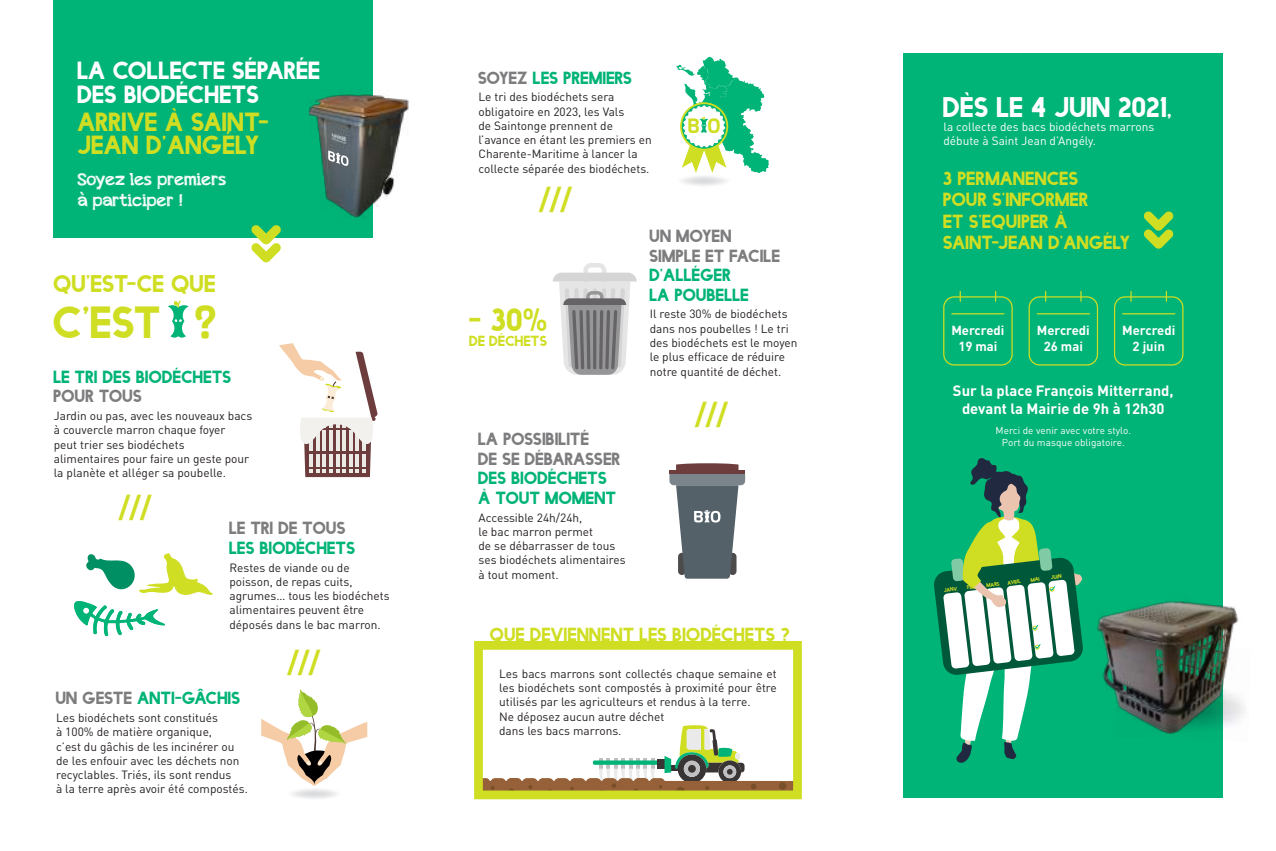
<style>
.page{position:relative;width:1276px;height:851px;background:#fff}
.page>*{position:absolute;margin:0;border:0;box-sizing:border-box;transform-origin:0 0}
.t1{font:41.62px "Facile Sans";color:#cfde23}
.t2{font:29.88px "Facile Sans";color:#cfde23}
.t3{font:29.62px "Viga";color:#cfde23}
.t4{font:26.25px "Facile Sans";color:#fff}
.t5{font:24.25px/23.8px "Facile Sans";letter-spacing:-.02em;color:#cfde23}
.t6{font:23px/23.8px "Facile Sans";color:#fff}
.t7{font:22.38px "Facile Sans";color:#cfde23}
.t8{font:20.38px "Viga";color:#cfde23}
.t9{font:17.62px/21.1px "Facile Sans";color:#cfde23}
.t10{font:17.5px/21px "appleberry";color:#fff}
.t11{font:17.5px "Facile Sans";color:#cfde23}
.t12{font:16.25px/19.5px "Facile Sans";color:#00b376}
.t13{font:16.25px/19.5px "Facile Sans";color:#7d7c7e}
.t14{font:700 14.75px/17.8px "DIN";color:#fff;text-align:center}
.t15{font:13.5px "Facile Sans";color:#cfde23}
.t16{font:700 13px/15.6px "DIN";color:#fff;text-align:center}
.t17{font:11.88px/14.2px "DIN";color:#241f1f}
.t18{font:11.88px/14.2px "DIN";color:#fff}
.t19{font:10px/12px "DIN";color:#fff;text-align:center}
.t20{font:5px "Facile Sans";color:#cfde23}
.s1{font-family:"Viga";font-size:45.62px}
.s2{color:#7d7c7e}
</style>
<div class="page">
<div style="left:904px;top:53px;width:318px;height:744px;background:#00b376"></div>
<div style="left:53px;top:0;width:319px;height:237px;background:#00b376"></div>
<img style="left:309px;top:89px;width:100px;height:131px">
<svg style="left:328px;top:150px;width:20px;height:17px"></svg>
<svg style="left:168px;top:300px;width:21px;height:37px"></svg>
<svg style="left:251px;top:225px;width:30px;height:37px"></svg>
<svg style="left:1143px;top:211px;width:30px;height:38px"></svg>
<svg style="left:74px;top:553px;width:139px;height:83px"></svg>
<svg style="left:261px;top:689px;width:106px;height:97px"></svg>
<svg style="left:676px;top:57px;width:93px;height:116px"></svg>
<svg style="left:484px;top:725px;width:308px;height:64px"></svg>
<div style="left:779px;top:782px;width:7px;height:7px;background:#784f29;border-radius:50%"></div>
<div style="left:474px;top:641px;width:328px;height:158px;border:9px solid #cfde23"></div>
<svg style="left:279px;top:343px;width:99px;height:134px"></svg>
<svg style="left:553px;top:263px;width:84px;height:112px"></svg>
<svg style="left:669px;top:463px;width:76px;height:115px"></svg>
<div style="left:943px;top:296px;width:69px;height:69px;border:1px solid #cfde23;border-radius:11px"></div>
<hr style="left:952px;top:313px;width:52px;height:1px;background:#cfde23">
<svg style="left:959px;top:291px;width:2px;height:10px"></svg>
<div style="left:1028px;top:296px;width:70px;height:69px;border:1px solid #cfde23;border-radius:11px"></div>
<hr style="left:1037px;top:313px;width:52px;height:1px;background:#cfde23">
<div style="left:1114px;top:296px;width:69px;height:69px;border:1px solid #cfde23;border-radius:11px"></div>
<hr style="left:1122px;top:313px;width:52px;height:1px;background:#cfde23">
<svg style="left:1165px;top:291px;width:2px;height:10px"></svg>
<img style="left:1097px;top:586px;width:148px;height:162px">
<svg style="left:934px;top:458px;width:149px;height:305px"></svg>
<h3 class="t6" style="left:78px;top:58px;width:245px">LA COLLECTE SÉPARÉE<br>DES BIODÉCHETS</h3>
<h3 class="t5" style="left:78px;top:109px;width:193px">ARRIVE À SAINT-<br>JEAN D’ANGÉLY</h3>
<h3 class="t10" style="left:78px;top:169px;width:150px">Soyez les premiers à participer !</h3>
<h3 class="t7" style="left:54px;top:270px;width:164px">QU’EST-CE QUE</h3>
<h1 class="t1" style="left:54px;top:298px;width:165px">C’EST <span class="s1">?</span></h1>
<h3 class="t12" style="left:54px;top:366px;width:180px">LE TRI DES BIODÉCHETS</h3>
<h3 class="t13" style="left:54px;top:386px;width:90px">POUR TOUS</h3>
<p class="t17" style="left:54px;top:408px;width:200px">Jardin ou pas, avec les nouveaux bacs à couvercle marron chaque foyer<br>peut trier ses biodéchets alimentaires pour faire un geste pour la planète et alléger sa poubelle.</p>
<h3 class="t3" style="left:118px;top:488px;width:35px">///</h3>
<h3 class="t13" style="left:229px;top:518px;width:118px">LE TRI DE TOUS</h3>
<h3 class="t12" style="left:229px;top:537px;width:128px">LES BIODÉCHETS</h3>
<p class="t17" style="left:229px;top:560px;width:162px">Restes de viande ou de poisson, de repas cuits, agrumes… tous les biodéchets alimentaires peuvent être déposés dans le bac marron.</p>
<h3 class="t3" style="left:287px;top:643px;width:35px">///</h3>
<h3 class="t12" style="left:56px;top:687px;width:186px"><span class="s2">UN GESTE</span> ANTI-GÂCHIS</h3>
<p class="t17" style="left:56px;top:710px;width:193px">Les biodéchets sont constitués<br>à 100% de matière organique,<br>c’est du gâchis de les incinérer ou de les enfouir avec les déchets non recyclables. Triés, ils sont rendus<br>à la terre après avoir été compostés.</p>
<h3 class="t12" style="left:478px;top:67px;width:156px"><span class="s2">SOYEZ</span> LES PREMIERS</h3>
<p class="t17" style="left:478px;top:90px;width:175px">Le tri des biodéchets sera obligatoire en 2023, les Vals<br>de Saintonge prennent de l’avance en étant les premiers en<br>Charente-Maritime à lancer la collecte séparée des biodéchets.</p>
<h3 class="t4" style="left:943px;top:92px;width:231px">DÈS LE 4 JUIN 2021,</h3>
<h3 class="t8" style="left:687px;top:112px;width:35px">B O</h3>
<p class="t18" style="left:943px;top:119px;width:212px">la collecte des bacs biodéchets marrons débute à Saint Jean d’Angély.</p>
<h3 class="t9" style="left:943px;top:167px;width:189px">3 PERMANENCES<br>POUR S’INFORMER<br>ET S’EQUIPER À<br>SAINT-JEAN D’ANGÉLY</h3>
<h3 class="t3" style="left:539px;top:179px;width:35px">///</h3>
<h3 class="t13" style="left:650px;top:226px;width:132px">UN MOYEN<br>SIMPLE ET FACILE</h3>
<h3 class="t12" style="left:650px;top:265px;width:101px">D’ALLÉGER<br>LA POUBELLE</h3>
<p class="t17" style="left:650px;top:307px;width:149px">Il reste 30% de biodéchets dans nos poubelles ! Le tri des biodéchets est le moyen le plus efficace de réduire notre quantité de déchet.</p>
<h2 class="t2" style="left:469px;top:303px;width:80px">- 30%</h2>
<p class="t16" style="left:951px;top:322px;width:55px">Mercredi<br>19 mai</p>
<p class="t16" style="left:1036px;top:322px;width:55px">Mercredi<br>26 mai</p>
<p class="t16" style="left:1122px;top:322px;width:55px">Mercredi<br>2 juin</p>
<p class="t14" style="left:953px;top:381px;width:222px">Sur la place François Mitterrand, devant la Mairie de 9h à 12h30</p>
<p class="t19" style="left:995px;top:424px;width:137px">Merci de venir avec votre stylo.<br>Port du masque obligatoire.</p>
<p class="t15" style="left:469px;top:334px;width:80px">DE DÉCHETS</p>
<h3 class="t3" style="left:694px;top:395px;width:35px">///</h3>
<h3 class="t13" style="left:478px;top:429px;width:144px">LA POSSIBILITÉ<br>DE SE DÉBARASSER</h3>
<h3 class="t12" style="left:478px;top:468px;width:140px">DES BIODÉCHETS<br>À TOUT MOMENT</h3>
<p class="t17" style="left:478px;top:510px;width:149px">Accessible 24h/24h,<br>le bac marron permet<br>de se débarrasser de tous ses biodéchets alimentaires à tout moment.</p>
<p class="t20" style="left:1050px;top:574px;width:12px;rotate:-7deg">juin</p>
<p class="t20" style="left:967px;top:584px;width:11px;rotate:-7deg">Fév.</p>
<p class="t20" style="left:986px;top:582px;width:15px;rotate:-7deg">mars</p>
<p class="t20" style="left:1007px;top:579px;width:15px;rotate:-7deg">avril</p>
<p class="t20" style="left:943px;top:587px;width:16px;rotate:-7deg">janv.</p>
<h3 class="t11" style="left:490px;top:624px;width:302px">QUE DEVIENNENT LES BIODÉCHETS ?</h3>
<p class="t17" style="left:499px;top:666px;width:279px">Les bacs marrons sont collectés chaque semaine et les biodéchets sont compostés à proximité pour être utilisés par les agriculteurs et rendus à la terre.<br>Ne déposez aucun autre déchet<br>dans les bacs marrons.</p>
</div>
